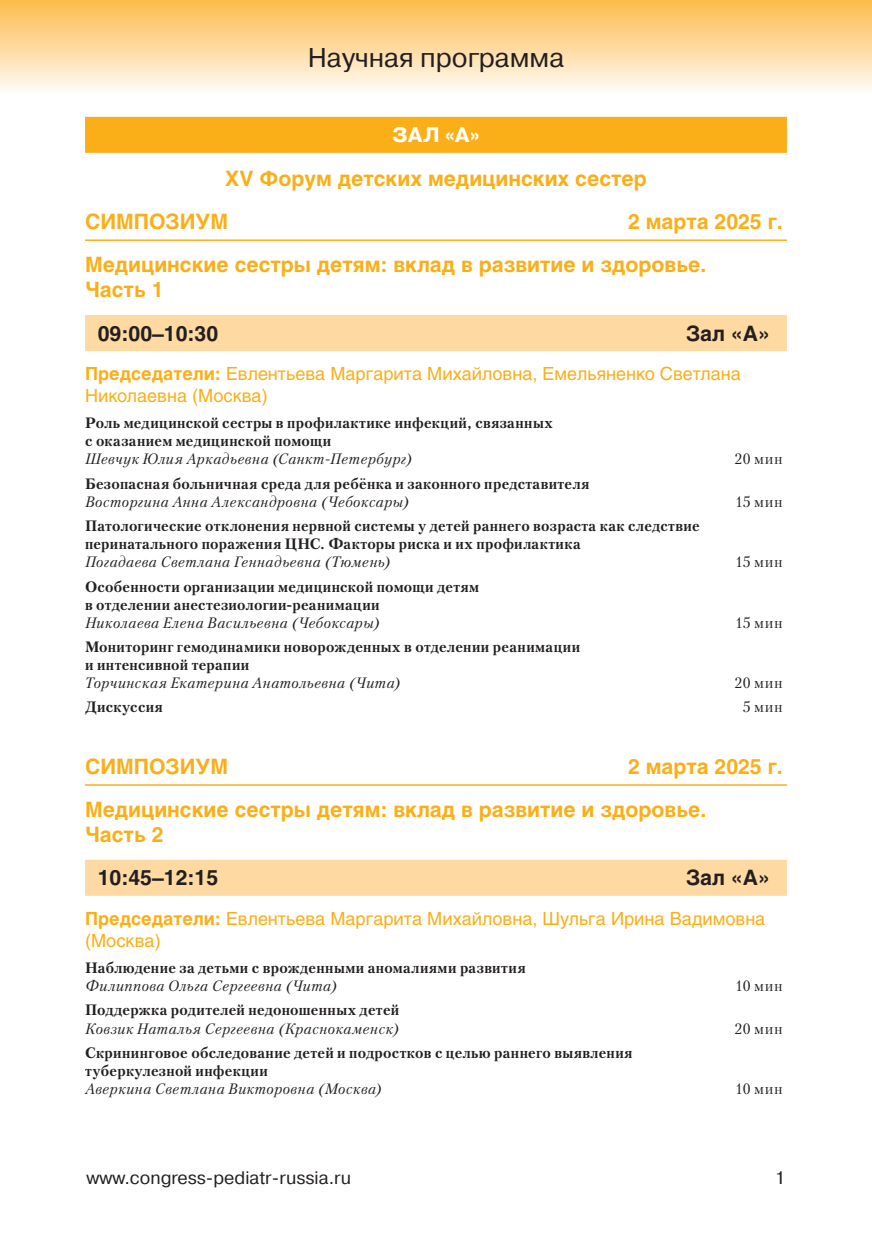
<style>
.page{position:relative;width:872px;height:1234px;background:#fff}
.page>*{position:absolute;margin:0;border:0;box-sizing:border-box;transform-origin:0 0}
.t1{font:27px "Pragmatica";color:#231f20}
.green_noLine_18-02{font:700 21px/25.2px "Helios C";color:#faaf18}
.name_green_18-02-2{font:700 21px "Helios C";color:#faaf18}
.time_s_18-02-2019{font:700 21px "Helios C";color:#231f20}
.head_18-02-2019{font:700 21px "Pragmatica";color:#fff}
.кто_18-02-2019{font:18px/21.6px "Helios C";color:#faaf18}
.t2{font:18px "Pragmatica";color:#231f20}
.body_text__BOLD{font:15px/18px "Petersburg Bold Cyrillic";letter-spacing:.02em;color:#231f20}
.body_text_italic{font:15px "Petersburg Italic Cyrillic";letter-spacing:.035em;color:#231f20}
.body_text_italic-2{font:15px "Petersburg Cyrillic";letter-spacing:.035em;color:#231f20}
.body_text__BOLD-2{font:15px "Petersburg Cyrillic";color:#231f20}
.s1{font-weight:700}
</style>
<div class="page">
<div style="left:0;top:0;width:872px;height:94px;background:linear-gradient(to bottom,#febb4a,#fefbf5)"></div>
<div style="left:85px;top:117px;width:702px;height:36px;background:#faaf18"></div>
<hr style="left:85px;top:239px;width:702px;height:2px;background:#faaf18">
<div style="left:85px;top:315px;width:702px;height:36px;background:#fedaa2"></div>
<hr style="left:85px;top:784px;width:702px;height:1px;background:#faaf18">
<div style="left:85px;top:859px;width:702px;height:36px;background:#fedaa2"></div>
<h1 class="t1" style="left:308px;top:41px;width:258px">Научная программа</h1>
<p class="head_18-02-2019" style="left:392px;top:121px;width:89px">ЗАЛ «А»</p>
<p class="green_noLine_18-02" style="left:225px;top:165px;width:423px">XV Форум детских медицинских сестер</p>
<p class="name_green_18-02-2" style="left:85px;top:209px;width:144px">СИМПОЗИУМ</p>
<p class="name_green_18-02-2" style="left:628px;top:209px;width:156px">2 марта 2025 г.</p>
<p class="green_noLine_18-02" style="left:85px;top:252px;width:622px">Медицинские сестры детям: вклад в развитие и здоровье.<br>Часть 1</p>
<p class="time_s_18-02-2019" style="left:98px;top:321px;width:122px">09:00–10:30</p>
<p class="time_s_18-02-2019" style="left:686px;top:321px;width:85px">Зал «А»</p>
<p class="кто_18-02-2019" style="left:85px;top:363px;width:657px"><span class="s1">Председатели:</span> Евлентьева Маргарита Михайловна, Емельяненко Светлана<br>Николаевна (Москва)</p>
<p class="body_text__BOLD" style="left:85px;top:414px;width:469px">Роль медицинской сестры в профилактике инфекций, связанных с оказанием медицинской помощи</p>
<p class="body_text_italic" style="left:85px;top:449px;width:328px">Шевчук Юлия Аркадьевна (Санкт-Петербург)</p>
<p class="body_text_italic-2" style="left:734px;top:448px;width:50px">20 мин</p>
<p class="body_text__BOLD" style="left:85px;top:475px;width:506px">Безопасная больничная среда для ребёнка и законного представителя</p>
<p class="body_text_italic" style="left:85px;top:491px;width:325px">Восторгина Анна Александровна (Чебоксары)</p>
<p class="body_text_italic-2" style="left:735px;top:491px;width:49px">15 мин</p>
<p class="body_text__BOLD" style="left:85px;top:517px;width:616px">Патологические отклонения нервной системы у детей раннего возраста как следствие перинатального поражения ЦНС. Факторы риска и их профилактика</p>
<p class="body_text_italic" style="left:85px;top:552px;width:307px">Погадаева Светлана Геннадьевна (Тюмень)</p>
<p class="body_text_italic-2" style="left:735px;top:551px;width:49px">15 мин</p>
<p class="body_text__BOLD" style="left:85px;top:577px;width:395px">Особенности организации медицинской помощи детям в отделении анестезиологии-реанимации</p>
<p class="body_text_italic" style="left:85px;top:612px;width:296px">Николаева Елена Васильевна (Чебоксары)</p>
<p class="body_text_italic-2" style="left:735px;top:612px;width:49px">15 мин</p>
<p class="body_text__BOLD" style="left:85px;top:638px;width:496px">Мониторинг гемодинамики новорожденных в отделении реанимации и интенсивной терапии</p>
<p class="body_text_italic" style="left:85px;top:672px;width:317px">Торчинская Екатерина Анатольевна (Чита)</p>
<p class="body_text_italic-2" style="left:734px;top:672px;width:50px">20 мин</p>
<p class="body_text__BOLD" style="left:85px;top:698px;width:79px">Дискуссия</p>
<p class="body_text__BOLD-2" style="left:742px;top:696px;width:41px">5 мин</p>
<p class="name_green_18-02-2" style="left:85px;top:753px;width:144px">СИМПОЗИУМ</p>
<p class="name_green_18-02-2" style="left:628px;top:753px;width:156px">2 марта 2025 г.</p>
<p class="green_noLine_18-02" style="left:85px;top:796px;width:622px">Медицинские сестры детям: вклад в развитие и здоровье.<br>Часть 2</p>
<p class="time_s_18-02-2019" style="left:98px;top:865px;width:122px">10:45–12:15</p>
<p class="time_s_18-02-2019" style="left:686px;top:865px;width:85px">Зал «А»</p>
<p class="кто_18-02-2019" style="left:85px;top:907px;width:682px"><span class="s1">Председатели:</span> Евлентьева Маргарита Михайловна, Шульга Ирина Вадимовна (Москва)</p>
<p class="body_text__BOLD" style="left:85px;top:959px;width:442px">Наблюдение за детьми с врожденными аномалиями развития</p>
<p class="body_text_italic" style="left:85px;top:975px;width:253px">Филиппова Ольга Сергеевна (Чита)</p>
<p class="body_text_italic-2" style="left:735px;top:975px;width:49px">10 мин</p>
<p class="body_text__BOLD" style="left:85px;top:1001px;width:316px">Поддержка родителей недоношенных детей</p>
<p class="body_text_italic" style="left:85px;top:1018px;width:315px">Ковзик Наталья Сергеевна (Краснокаменск)</p>
<p class="body_text_italic-2" style="left:734px;top:1017px;width:50px">20 мин</p>
<p class="body_text__BOLD" style="left:85px;top:1043px;width:549px">Скрининговое обследование детей и подростков с целью раннего выявления туберкулезной инфекции</p>
<p class="body_text_italic" style="left:85px;top:1078px;width:298px">Аверкина Светлана Викторовна (Москва)</p>
<p class="body_text_italic-2" style="left:735px;top:1078px;width:49px">10 мин</p>
<p class="t2" style="left:87px;top:1166px;width:266px">www.congress-pediatr-russia.ru</p>
<p class="t2" style="left:775px;top:1166px;width:12px">1</p>
</div>
